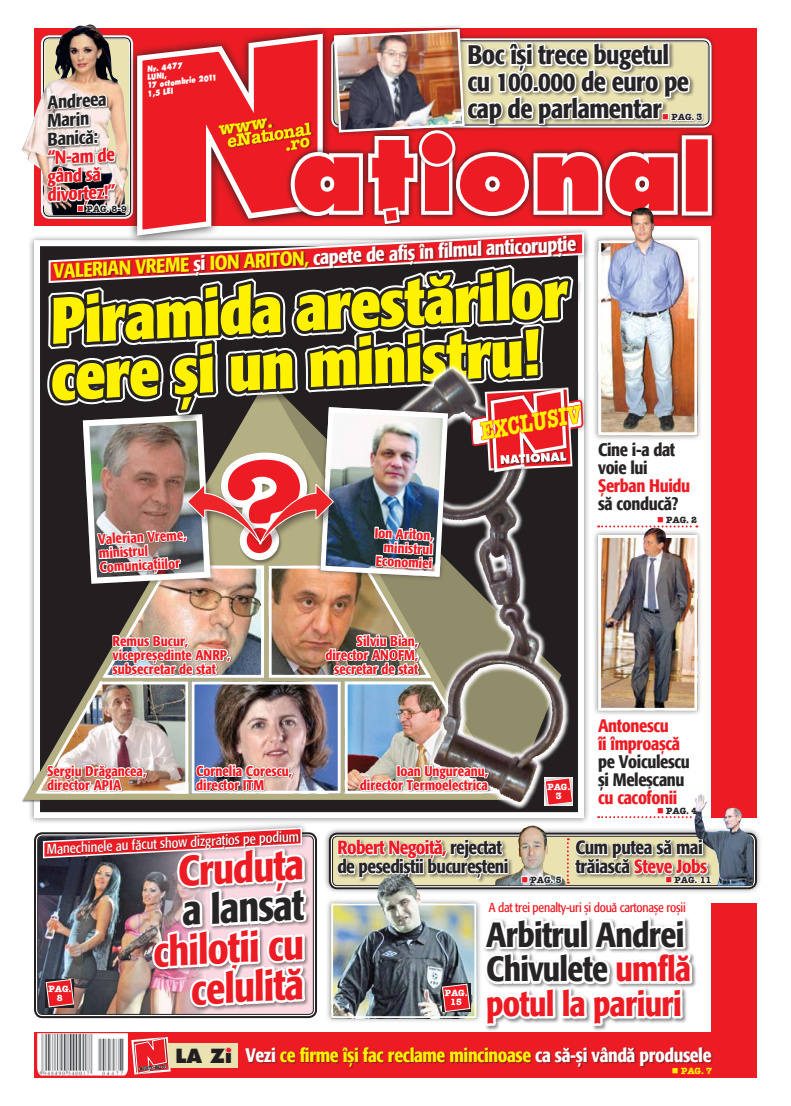
<style>
.page{position:relative;width:791px;height:1106px;background:#fff}
.page>*{position:absolute;margin:0;border:0;box-sizing:border-box;transform-origin:0 0}
.t1{font:129.3px "American Type Writer Bold Rom";color:#ed1c24}
.t2{font:100.7px "Futura Extra Bold Rom";color:#ed1c24}
.t3{font:700 condensed 64.6px/56.6px "R Formata";color:#fff200}
.t4{font:500 condensed 41.9px/39.8px "R Formata";color:#ed1c24;text-align:right}
.t5{font:500 condensed 41.9px "R Formata";color:#272425}
.t6{font:500 condensed 34.8px/34.7px "R Formata";letter-spacing:-.02em;color:#272425}
.t7{font:500 condensed 26.7px/26.7px "R Formata";letter-spacing:-.02em;color:#272425}
.t8{font:25.1px "American Type Writer Bold Rom";color:#fff200;scale:.73 1}
.t9{font:500 condensed 20px "R Formata";color:#fff}
.t10{font:500 condensed 19.3px "R Formata";letter-spacing:-.02em;color:#fff200}
.t11{font:19.1px "Futura Extra Bold Rom";color:#231f20}
.t12{font:500 condensed 19px/19px "R Formata";letter-spacing:-.03em;color:#272425}
.t13{font:500 condensed 18.5px/18.5px "R Formata";color:#ed1c24}
.t14{font:500 condensed 18.5px/18.5px "R Formata";color:#272425}
.t15{font:500 condensed 18px/18px "R Formata";letter-spacing:-.02em;color:#272425}
.t16{font:500 condensed 18px/18px "R Formata";letter-spacing:-.02em;color:#ed1c24}
.t17{font:17.6px "American Type Writer Bold Rom";color:#fff200}
.t18{font:500 condensed 14px/14px "R Formata";color:#ed1c24}
.t19{font:14px "R Formata Condensed";color:#fff}
.t20{font:13px "R Formata Condensed";letter-spacing:-.02em;color:#ed1c24}
.t21{font:9px "American Type Writer Bold Rom";color:#272425}
.t22{font:9px/9px "American Type Writer Bold Rom";color:#fff;text-align:center}
.t23{font:9px "American Type Writer Bold Rom";color:#fff200}
.t24{font:8px/8px "Futura Extra Bold Rom";color:#fff;scale:.8 1}
.s1{color:#ed1c24}
.s2{font-size:70.7px}
.s3{color:#fff200}
.s4{color:#fff}
</style>
<div class="page">
<div style="left:712px;top:28px;width:45px;height:790px;background:#ed1c24"></div>
<div style="left:712px;top:903px;width:45px;height:174px;background:#ed1c24"></div>
<div style="left:323px;top:827px;width:468px;height:102px;background:#231f20;opacity:.5"></div>
<img style="left:22px;top:119px;width:12px;height:45px">
<div style="left:466px;top:40px;width:275px;height:105px;background:#231f20;opacity:.5"></div>
<div style="left:482px;top:916px;width:277px;height:138px;background:#ed1c24"></div>
<svg style="left:713px;top:134px;width:9px;height:85px"></svg>
<div style="left:662px;top:111px;width:103px;height:23px;background:#231f20;opacity:.5"></div>
<svg style="left:24px;top:379px;width:10px;height:421px"></svg>
<img style="left:713px;top:807px;width:40px;height:78px">
<div style="left:573px;top:838px;width:172px;height:57px;background:#231f20;opacity:.5"></div>
<img style="left:34px;top:24px;width:679px;height:1054px">
<h3 class="t14" style="left:45px;top:93px;width:63px;rotate:-3deg">Andreea<br>Marin<br>Banică:</h3>
<h3 class="t13" style="left:45px;top:149px;width:71px;rotate:-3deg">“N-am de gând să divorţez!”</h3>
<p class="t21" style="left:77px;top:203px;width:51px"><span class="s1">■</span> PAG. 8-9</p>
<p class="t24" style="left:144px;top:66px;width:90px;text-indent:3px;rotate:-7deg">Nr. 4477<br>lun i,<br>17 octombrie 2011<br>1,5 LEI</p>
<p class="t17" style="left:217px;top:119px;width:56px;rotate:-9deg">www.</p>
<h3 class="t7" style="left:467px;top:42px;width:223px">Boc îşi trece bugetul cu 100.000 de euro pe cap de parlamentar</h3>
<p class="t21" style="left:662px;top:111px;width:42px"><span class="s1">■</span> PAG. 3</p>
<h2 class="t2" style="left:291px;top:111px;width:389px">at<span class="s2">I</span>ona</h2>
<h3 class="t9" style="left:52px;top:260px;width:525px;rotate:-3deg"><span class="s3">Valerian Vreme</span> şi <span class="s3">Ion Ariton,</span> capete de afiş în filmul anticorupţie</h3>
<h3 class="t3" style="left:45px;top:294px;width:523px;rotate:-3deg">Piramida arestărilor cere şi un ministru!</h3>
<h3 class="t8" style="left:477px;top:416px;width:142px;rotate:-10deg">EXCLUSIV</h3>
<h1 class="t1" style="left:222px;top:426px;width:87px">?</h1>
<p class="t18" style="left:98px;top:532px;width:90px;rotate:-3deg">Valerian Vreme, ministrul<br>Comunicaţiilor</p>
<p class="t18" style="left:375px;top:526px;width:61px;text-align:right;rotate:3deg">Ion Ariton, ministrul<br>Economiei</p>
<p class="t15" style="left:598px;top:441px;width:79px">Cine i-a dat voie lui</p>
<p class="t16" style="left:598px;top:477px;width:94px">Şerban Huidu</p>
<p class="t15" style="left:598px;top:495px;width:82px">să conducă?</p>
<p class="t21" style="left:657px;top:514px;width:42px"><span class="s1">■</span> PAG. 2</p>
<p class="t18" style="left:113px;top:634px;width:119px">Remus Bucur, vicepreşedinte ANRP, subsecretar de stat</p>
<p class="t18" style="left:325px;top:634px;width:94px;text-align:right">Silviu Bian, director ANofm, secretar de stat</p>
<p class="t18" style="left:47px;top:764px;width:101px">Sergiu Drăgancea, director APIA</p>
<p class="t18" style="left:196px;top:764px;width:97px">Cornelia Corescu, director itm</p>
<p class="t18" style="left:360px;top:764px;width:130px;text-align:right">Ioan Ungureanu, director Termoelectrica</p>
<p class="t22" style="left:547px;top:782px;width:24px">PAG.<br>3</p>
<p class="t16" style="left:598px;top:717px;width:83px">Antonescu îi împroaşcă</p>
<p class="t15" style="left:598px;top:753px;width:93px">pe Voiculescu şi Meleşcanu</p>
<p class="t16" style="left:598px;top:789px;width:81px">cu cacofonii</p>
<p class="t21" style="left:657px;top:805px;width:42px"><span class="s1">■</span> PAG. 4</p>
<p class="t19" style="left:46px;top:841px;width:254px;rotate:-3deg">Manechinele au făcut show dizgraţios pe podium</p>
<h3 class="t4" style="left:176px;top:852px;width:128px;rotate:-3deg">Cruduţa</h3>
<h3 class="t5" style="left:181px;top:887px;width:123px;rotate:-3deg">a lansat</h3>
<h3 class="t4" style="left:152px;top:933px;width:152px;rotate:-3deg">chiloţii cu celulită</h3>
<p class="t22" style="left:48px;top:983px;width:24px">PAG.<br>8</p>
<h3 class="t12" style="left:337px;top:838px;width:173px"><span class="s1">Robert Negoiţă,</span> rejectat de pesediştii bucureşteni</h3>
<p class="t21" style="left:521px;top:873px;width:42px"><span class="s1">■</span> PAG. 5</p>
<h3 class="t12" style="left:575px;top:838px;width:134px">Cum putea să mai trăiască <span class="s1">Steve Jobs</span></h3>
<p class="t21" style="left:665px;top:873px;width:48px"><span class="s1">■</span> PAG. 11</p>
<p class="t22" style="left:445px;top:988px;width:24px">PAG.<br>15</p>
<p class="t20" style="left:489px;top:900px;width:198px">A dat trei penalty-uri şi două cartonaşe roşii</p>
<h3 class="t6" style="left:486px;top:918px;width:206px">Arbitrul Andrei<br>Chivulete <span class="s1">umflă potul la pariuri</span></h3>
<h3 class="t11" style="left:175px;top:1044px;width:58px">lA Zi</h3>
<h3 class="t10" style="left:245px;top:1044px;width:468px"><span class="s4">Vezi</span> ce firme îşi fac reclame mincinoase <span class="s4">ca să-şi vândă produsele</span></h3>
<p class="t23" style="left:672px;top:1065px;width:42px">■ PAG. 7</p>
</div>
